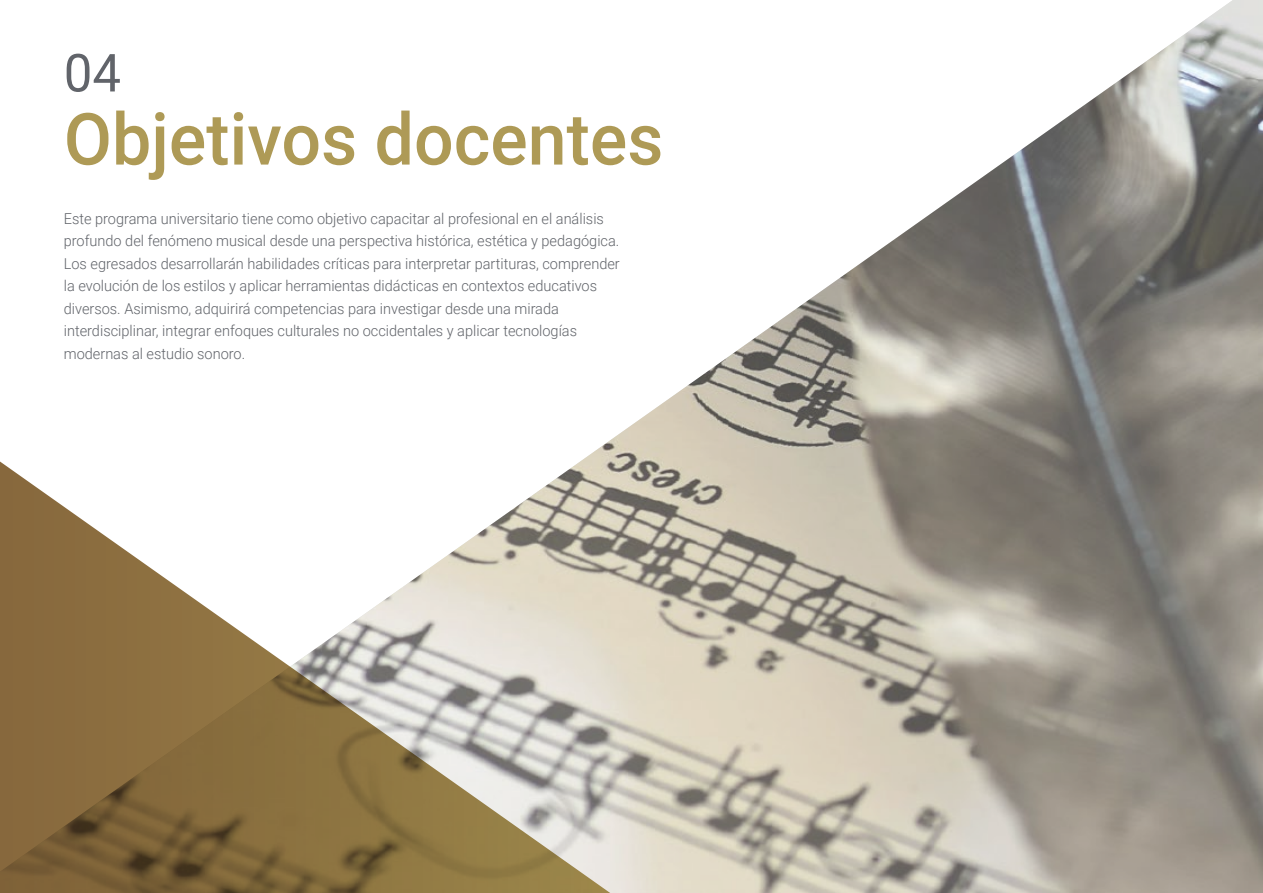
<style>
.page{position:relative;width:1263px;height:893px;background:#fff}
.page>*{position:absolute;margin:0;border:0;box-sizing:border-box;transform-origin:0 0}
.t1{font:500 72px "Roboto";color:#ae9a56}
.t2{font:52.5px "Roboto";color:#61646a}
.t3{font:300 15px/22.5px "Roboto";color:#61646a}
</style>
<div class="page">
<img style="left:602px;top:0;width:661px;height:893px">
<svg style="left:0;top:446px;width:640px;height:447px"></svg>
<h2 class="t2" style="left:64px;top:36px;width:59px">04</h2>
<h1 class="t1" style="left:64px;top:89px;width:601px">Objetivos docentes</h1>
<p class="t3" style="left:64px;top:207px;width:557px">Este programa universitario tiene como objetivo capacitar al profesional en el análisis profundo del fenómeno musical desde una perspectiva histórica, estética y pedagógica.<br>Los egresados desarrollarán habilidades críticas para interpretar partituras, comprender la evolución de los estilos y aplicar herramientas didácticas en contextos educativos diversos. Asimismo, adquirirá competencias para investigar desde una mirada interdisciplinar, integrar enfoques culturales no occidentales y aplicar tecnologías modernas al estudio sonoro.</p>
</div>
